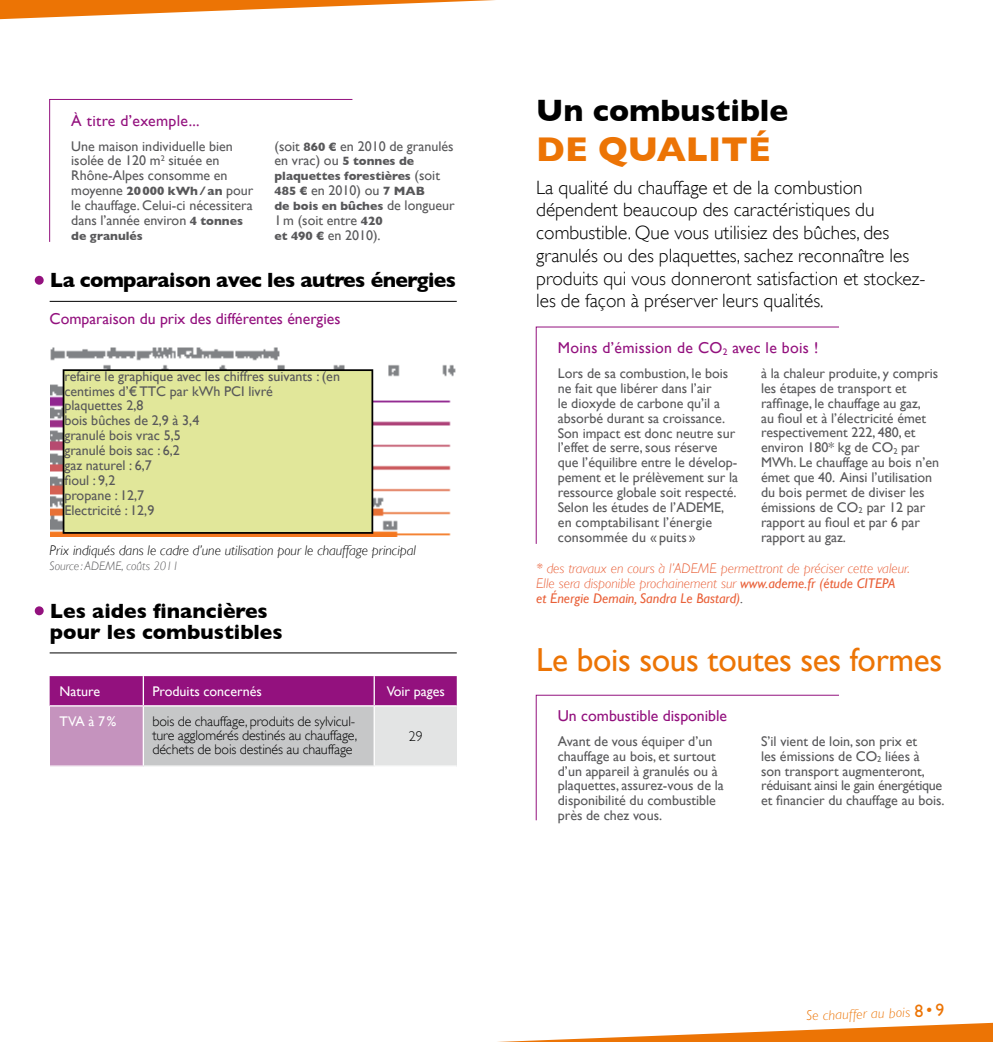
<style>
.page{position:relative;width:993px;height:1042px;background:#fff}
.page>*{position:absolute;margin:0;border:0;box-sizing:border-box;transform-origin:0 0}
.t1{font:700 35px "Gill Sans";color:#ec7405}
.t2{font:33.25px "Gill Sans";letter-spacing:-.01em;color:#ec7405}
.t3{font:700 31.5px "Gill Sans";color:#000}
.t4{font:700 21px/21px "Gill Sans";color:#000}
.t5{font:700 21px "Gill Sans";letter-spacing:-.025em;color:#000}
.t6{font:300 19.25px/22.8px "Gill Sans";color:#000}
.t7{font:15.75px "Gill Sans";color:#93117e}
.t8{font:15.75px "Gill Sans";letter-spacing:.02em;color:#93117e}
.t9{font:14px/14.9px "Gill Sans";color:#58585a}
.t10{font:italic 300 14px/14.9px "Gill Sans";color:#e96038}
.t11{font:300 14px/14px "Gill Sans";letter-spacing:-.01em;color:#000}
.t12{font:italic 300 14px "Gill Sans";color:#000}
.t13{font:14px "Gill Sans";color:#fff}
.t14{font:italic 300 14px "Gill Sans";color:#ec7405}
.t15{font:700 12.25px "Gill Sans";color:#58585a}
.t16{font:italic 300 12.25px "Gill Sans";color:#58585a}
.s1{font-weight:700;font-size:12.25px}
.s2{font-weight:400;font-size:14px}
.s3{font-weight:400}
.s4{font-weight:400;color:#58585a}
.s5{font-weight:400;font-style:normal;font-size:17.5px}
.s6{font-style:normal;font-size:17.5px}
</style>
<div class="page">
<svg style="left:0;top:0;width:495px;height:20px"></svg>
<svg style="left:498px;top:1023px;width:494px;height:19px"></svg>
<svg style="left:535px;top:326px;width:304px;height:218px"></svg>
<svg style="left:535px;top:695px;width:304px;height:126px"></svg>
<hr style="left:50px;top:301px;width:406px;height:1px;background:#000">
<hr style="left:50px;top:652px;width:406px;height:1px;background:#000">
<svg style="left:49px;top:99px;width:304px;height:143px"></svg>
<div style="left:35px;top:276px;width:9px;height:9px;background:#93117e;border-radius:50%"></div>
<img style="left:50px;top:347px;width:406px;height:189px">
<div style="left:35px;top:606px;width:9px;height:9px;background:#93117e;border-radius:50%"></div>
<div style="left:50px;top:706px;width:93px;height:60px;background:#c593be"></div>
<div style="left:143px;top:706px;width:231px;height:60px;background:#c6c7c8"></div>
<div style="left:374px;top:706px;width:82px;height:60px;background:#e3e4e4"></div>
<div style="left:50px;top:676px;width:406px;height:29px;background:#93117e"></div>
<hr style="left:373px;top:676px;width:2px;height:29px;background:#fff">
<hr style="left:143px;top:706px;width:1px;height:59px;background:#fff">
<hr style="left:373px;top:706px;width:2px;height:59px;background:#fff">
<hr style="left:50px;top:765px;width:93px;height:2px;background:#fff">
<hr style="left:143px;top:765px;width:231px;height:2px;background:#fff">
<hr style="left:374px;top:765px;width:82px;height:2px;background:#fff">
<div style="left:63px;top:370px;width:309px;height:163px;background:#e1e79a"></div>
<div style="left:63px;top:369px;width:310px;height:165px;border:2px solid #000"></div>
<p class="t8" style="left:71px;top:111px;width:130px">À titre d’exemple...</p>
<p class="t9" style="left:71px;top:138px;width:184px">Une maison individuelle bien isolée de 120 m<sup>2</sup> située en<br>Rhône-Alpes consomme en moyenne <span class="s1">20000 kWh/an</span> pour le chauffage. Celui-ci nécessitera dans l’année environ <span class="s1">4 tonnes</span></p>
<p class="t15" style="left:71px;top:228px;width:73px">de granulés</p>
<p class="t9" style="left:274px;top:138px;width:180px">(soit <span class="s1">860 €</span> en 2010 de granulés en vrac) ou <span class="s1">5 tonnes de</span></p>
<p class="t15" style="left:274px;top:169px;width:167px">plaquettes forestières <span class="s2">(soit</span></p>
<p class="t9" style="left:274px;top:183px;width:152px"><span class="s1">485 €</span> en 2010) ou <span class="s1">7 MAB</span></p>
<p class="t15" style="left:274px;top:199px;width:182px">de bois en bûches <span class="s2">de longueur</span></p>
<p class="t9" style="left:274px;top:213px;width:110px">1m (soit entre <span class="s1">420 et 490 €</span> en 2010).</p>
<h3 class="t5" style="left:50px;top:268px;width:407px">La comparaison avec les autres énergies</h3>
<p class="t7" style="left:50px;top:309px;width:292px">Comparaison du prix des différentes énergies</p>
<p class="t9" style="left:64px;top:368px;width:277px">refaire le graphique avec les chiffres suivants : (en centimes d’€ TTC par kWh PCI livré<br>plaquettes 2,8<br>bois bûches de 2,9 à 3,4<br>granulé bois vrac 5,5<br>granulé bois sac : 6,2<br>gaz naturel : 6,7<br>fioul : 9,2<br>propane : 12,7<br>Electricité : 12,9</p>
<p class="t12" style="left:50px;top:543px;width:368px">Prix indiqués dans le cadre d’une utilisation pour le chauffage principal</p>
<p class="t16" style="left:50px;top:559px;width:131px">Source : ADEME, coûts 2011</p>
<h3 class="t4" style="left:50px;top:600px;width:234px">Les aides financières pour les combustibles</h3>
<p class="t13" style="left:60px;top:683px;width:42px">Nature</p>
<p class="t13" style="left:152px;top:682px;width:111px">Produits concernés</p>
<p class="t13" style="left:386px;top:682px;width:60px">Voir pages</p>
<p class="t13" style="left:60px;top:712px;width:58px">TVA à 7%</p>
<p class="t11" style="left:152px;top:714px;width:206px">bois de chauffage, produits de sylvicul&shy;ture agglomérés destinés au chauffage, déchets de bois destinés au chauffage</p>
<p class="t11" style="left:409px;top:729px;width:15px">29</p>
<h3 class="t3" style="left:536px;top:92px;width:253px">Un combustible</h3>
<h1 class="t1" style="left:536px;top:129px;width:144px">de qualité</h1>
<p class="t6" style="left:536px;top:176px;width:390px">La qualité du chauffage et de la combustion dépendent beaucoup des caractéristiques du combustible. Que vous utilisiez des bûches, des granulés ou des plaquettes, sachez reconnaître les produits qui vous donneront satisfaction et stockez&shy;les de façon à préserver leurs qualités.</p>
<p class="t8" style="left:557px;top:339px;width:262px">Moins d’émission de CO<sub>2</sub> avec le bois !</p>
<p class="t9" style="left:557px;top:366px;width:182px">Lors de sa combustion, le bois ne fait que libérer dans l’air<br>le dioxyde de carbone qu’il a absorbé durant sa croissance.<br>Son impact est donc neutre sur l’effet de serre, sous réserve que l’équilibre entre le dévelop&shy;pement et le prélèvement sur la ressource globale soit respecté.<br>Selon les études de l’ADEME, en comptabilisant l’énergie consommée du « puits »</p>
<p class="t9" style="left:760px;top:366px;width:179px">à la chaleur produite, y compris les étapes de transport et raffinage, le chauffage au gaz,<br>au fioul et à l’électricité émet respectivement 222, 480, et environ 180* kg de CO<sub>2</sub> par<br>MWh. Le chauffage au bois n’en émet que 40. Ainsi l’utilisation du bois permet de diviser les émissions de CO<sub>2</sub> par 12 par rapport au fioul et par 6 par rapport au gaz.</p>
<p class="t10" style="left:536px;top:561px;width:375px">* des travaux en cours à l’ADEME permettront de préciser cette valeur.<br>Elle sera disponible prochainement sur <span class="s3">www.ademe.fr (étude CITEPA<br>et Énergie Demain, Sandra Le Bastard)</span><span class="s4">.</span></p>
<h2 class="t2" style="left:536px;top:640px;width:407px">Le bois sous toutes ses formes</h2>
<p class="t7" style="left:557px;top:706px;width:171px">Un combustible disponible</p>
<p class="t9" style="left:557px;top:733px;width:167px">Avant de vous équiper d’un chauffage au bois, et surtout d’un appareil à granulés ou à plaquettes, assurez-vous de la disponibilité du combustible près de chez vous.</p>
<p class="t9" style="left:760px;top:733px;width:185px">S’il vient de loin, son prix et<br>les émissions de CO<sub>2</sub> liées à<br>son transport augmenteront, réduisant ainsi le gain énergétique et financier du chauffage au bois.</p>
<p class="t14" style="left:805px;top:1008px;width:140px;rotate:-2deg">Se chauffer au bois <span class="s5">8</span><span class="s6">•</span><span class="s5">9</span></p>
</div>
